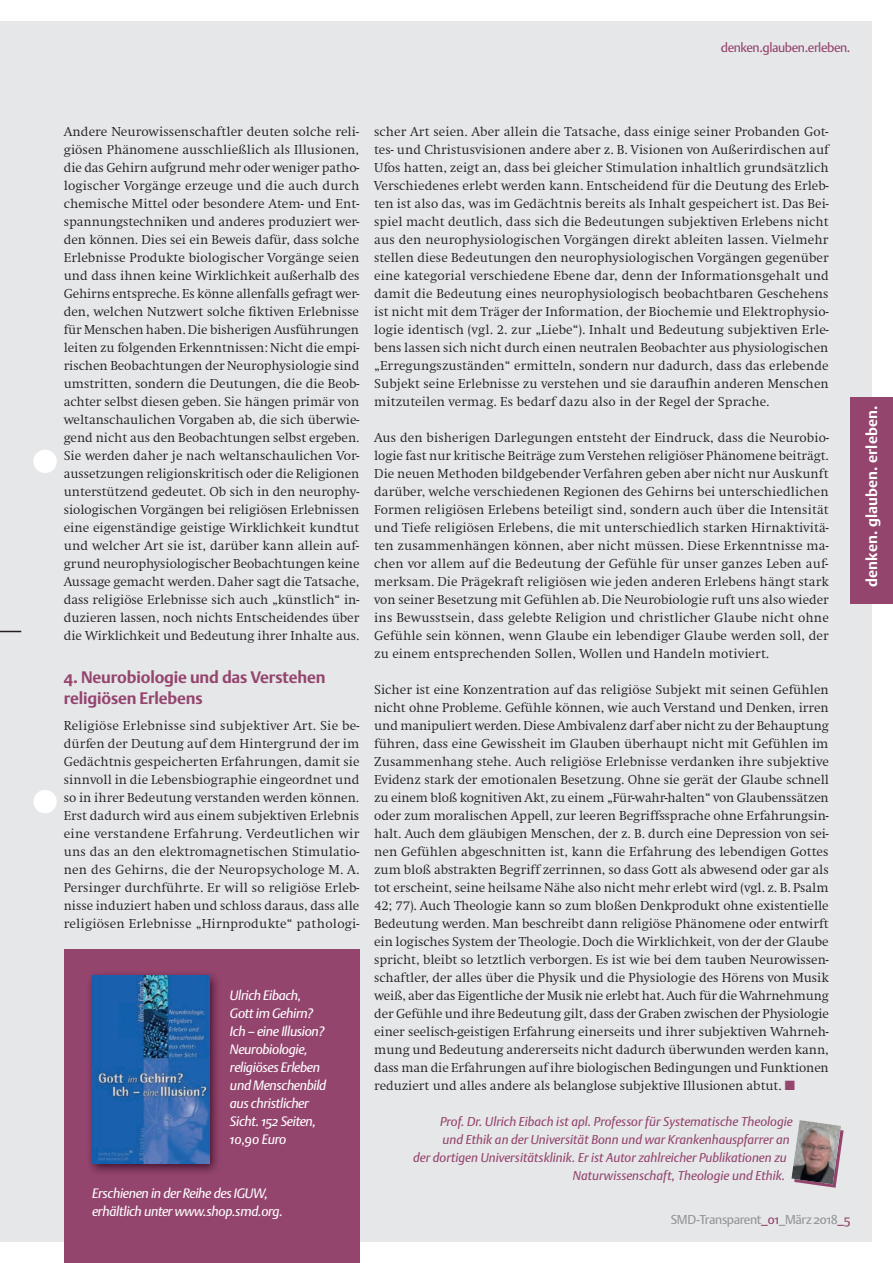
<style>
.page{position:relative;width:893px;height:1263px;background:#fff}
.page>*{position:absolute;margin:0;border:0;box-sizing:border-box;transform-origin:0 0}
.t1{font:700 16.5px/21px "DTL Argo ST";letter-spacing:-.01em;color:#94456e}
.t2{font:700 15px "DTL Argo ST";letter-spacing:.01em;color:#fff}
.t3{font:300 13.5px/18px "Swift EF";letter-spacing:.005em;color:#231f20;text-align:justify}
.t4{font:italic 13.5px/18px "DTL Argo ST";letter-spacing:-.025em;color:#fff}
.t5{font:italic 12.75px "DTL Argo ST";color:#94456e}
.t6{font:12.75px "DTL Argo ST";letter-spacing:-.03em;color:#939598}
.t7{font:12.75px "DTL Argo ST";letter-spacing:-.03em;color:#94456e}
.s1{color:#94456e}
</style>
<div class="page">
<div style="left:0;top:21px;width:872px;height:1221px;background:#e6e7e9"></div>
<div style="left:850px;top:398px;width:43px;height:206px;background:#94456e"></div>
<svg style="left:809px;top:1130px;width:35px;height:58px"></svg>
<img style="left:791px;top:1120px;width:50px;height:64px">
<div style="left:64px;top:949px;width:295px;height:314px;background:#94456e"></div>
<img style="left:90px;top:974px;width:127px;height:199px">
<img style="left:92px;top:976px;width:117px;height:187px">
<svg style="left:0;top:631px;width:21px;height:1px"></svg>
<div style="left:33px;top:450px;width:24px;height:23px;background:#fff;border-radius:50%"></div>
<div style="left:33px;top:790px;width:24px;height:23px;background:#fff;border-radius:50%"></div>
<p class="t7" style="left:721px;top:40px;width:131px">denken.glauben.erleben.</p>
<p class="t3" style="left:64px;top:122px;width:297px">Andere Neurowissenschaftler deuten solche reli&shy;giösen Phänomene ausschließlich als Illusionen, die das Gehirn aufgrund mehr oder weniger patho&shy;logischer Vorgänge erzeuge und die auch durch chemische Mittel oder besondere Atem- und Ent&shy;spannungstechniken und anderes produziert wer&shy;den können. Dies sei ein Beweis dafür, dass solche Erlebnisse Produkte biologischer Vorgänge seien und dass ihnen keine Wirklichkeit außerhalb des Gehirns entspreche. Es könne allenfalls gefragt wer&shy;den, welchen Nutzwert solche fiktiven Erlebnisse für Menschen haben. Die bisherigen Ausführungen leiten zu folgenden Erkenntnissen: Nicht die empi&shy;rischen Beobachtungen der Neurophysiologie sind umstritten, sondern die Deutungen, die die Beob&shy;achter selbst diesen geben. Sie hängen primär von weltanschaulichen Vorgaben ab, die sich überwie&shy;gend nicht aus den Beobachtungen selbst ergeben.<br>Sie werden daher je nach weltanschaulichen Vor&shy;aussetzungen religionskritisch oder die Religionen unterstützend gedeutet. Ob sich in den neurophy&shy;siologischen Vorgängen bei religiösen Erlebnissen eine eigenständige geistige Wirklichkeit kundtut und welcher Art sie ist, darüber kann allein auf&shy;grund neurophysiologischer Beobachtungen keine Aussage gemacht werden. Daher sagt die Tatsache, dass religiöse Erlebnisse sich auch „künstlich“ in&shy;duzieren lassen, noch nichts Entscheidendes über die Wirklichkeit und Bedeutung ihrer Inhalte aus.</p>
<p class="t1" style="left:64px;top:667px;width:263px">4. Neurobiologie und das Verstehen religiösen Erlebens</p>
<p class="t3" style="left:64px;top:716px;width:297px">Religiöse Erlebnisse sind subjektiver Art. Sie be&shy;dürfen der Deutung auf dem Hintergrund der im Gedächtnis gespeicherten Erfahrungen, damit sie sinnvoll in die Lebensbiographie eingeordnet und so in ihrer Bedeutung verstanden werden können.<br>Erst dadurch wird aus einem subjektiven Erlebnis eine verstandene Erfahrung. Verdeutlichen wir uns das an den elektromagnetischen Stimulatio&shy;nen des Gehirns, die der Neuropsychologe M. A.<br>Persinger durchführte. Er will so religiöse Erleb&shy;nisse induziert haben und schloss daraus, dass alle religiösen Erlebnisse „Hirnprodukte“ pathologi-</p>
<p class="t4" style="left:230px;top:986px;width:98px">Ulrich Eibach,<br>Gott im Gehirn?<br>Ich – eine Illusion?<br>Neurobiologie, religiöses Erleben und Menschenbild aus christlicher<br>Sicht. 152 Seiten,<br>10,90 Euro</p>
<p class="t4" style="left:92px;top:1184px;width:192px">Erschienen in der Reihe des IGUW, erhältlich unter www.shop.smd.org.</p>
<p class="t3" style="left:374px;top:122px;width:456px">scher Art seien. Aber allein die Tatsache, dass einige seiner Probanden Got&shy;tes- und Christusvisionen andere aber z. B. Visionen von Außerirdischen auf Ufos hatten, zeigt an, dass bei gleicher Stimulation inhaltlich grundsätzlich Verschiedenes erlebt werden kann. Entscheidend für die Deutung des Erleb&shy;ten ist also das, was im Gedächtnis bereits als Inhalt gespeichert ist. Das Bei&shy;spiel macht deutlich, dass sich die Bedeutungen subjektiven Erlebens nicht aus den neurophysiologischen Vorgängen direkt ableiten lassen. Vielmehr stellen diese Bedeutungen den neurophysiologischen Vorgängen gegenüber eine kategorial verschiedene Ebene dar, denn der Informationsgehalt und damit die Bedeutung eines neurophysiologisch beobachtbaren Geschehens ist nicht mit dem Träger der Information, der Biochemie und Elektrophysio&shy;logie identisch (vgl. 2. zur „Liebe“). Inhalt und Bedeutung subjektiven Erle&shy;bens lassen sich nicht durch einen neutralen Beobachter aus physiologischen „Erregungszuständen“ ermitteln, sondern nur dadurch, dass das erlebende Subjekt seine Erlebnisse zu verstehen und sie daraufhin anderen Menschen mitzuteilen vermag. Es bedarf dazu also in der Regel der Sprache.</p>
<p class="t3" style="left:374px;top:428px;width:456px">Aus den bisherigen Darlegungen entsteht der Eindruck, dass die Neurobio&shy;logie fast nur kritische Beiträge zum Verstehen religiöser Phänomene beiträgt.<br>Die neuen Methoden bildgebender Verfahren geben aber nicht nur Auskunft darüber, welche verschiedenen Regionen des Gehirns bei unterschiedlichen Formen religiösen Erlebens beteiligt sind, sondern auch über die Intensität und Tiefe religiösen Erlebens, die mit unterschiedlich starken Hirnaktivitä&shy;ten zusammenhängen können, aber nicht müssen. Diese Erkenntnisse ma&shy;chen vor allem auf die Bedeutung der Gefühle für unser ganzes Leben auf&shy;merksam. Die Prägekraft religiösen wie jeden anderen Erlebens hängt stark von seiner Besetzung mit Gefühlen ab. Die Neurobiologie ruft uns also wieder ins Bewusstsein, dass gelebte Religion und christlicher Glaube nicht ohne Gefühle sein können, wenn Glaube ein lebendiger Glaube werden soll, der zu einem entsprechenden Sollen, Wollen und Handeln motiviert.</p>
<p class="t3" style="left:374px;top:680px;width:456px">Sicher ist eine Konzentration auf das religiöse Subjekt mit seinen Gefühlen nicht ohne Probleme. Gefühle können, wie auch Verstand und Denken, irren und manipuliert werden. Diese Ambivalenz darf aber nicht zu der Behauptung führen, dass eine Gewissheit im Glauben überhaupt nicht mit Gefühlen im Zusammenhang stehe. Auch religiöse Erlebnisse verdanken ihre subjektive Evidenz stark der emotionalen Besetzung. Ohne sie gerät der Glaube schnell zu einem bloß kognitiven Akt, zu einem „Für-wahr-halten“ von Glaubenssätzen oder zum moralischen Appell, zur leeren Begriffssprache ohne Erfahrungsin&shy;halt. Auch dem gläubigen Menschen, der z. B. durch eine Depression von sei&shy;nen Gefühlen abgeschnitten ist, kann die Erfahrung des lebendigen Gottes zum bloß abstrakten Begriff zerrinnen, so dass Gott als abwesend oder gar als tot erscheint, seine heilsame Nähe also nicht mehr erlebt wird (vgl. z. B. Psalm 42; 77). Auch Theologie kann so zum bloßen Denkprodukt ohne existentielle Bedeutung werden. Man beschreibt dann religiöse Phänomene oder entwirft ein logisches System der Theologie. Doch die Wirklichkeit, von der der Glaube spricht, bleibt so letztlich verborgen. Es ist wie bei dem tauben Neurowissen&shy;schaftler, der alles über die Physik und die Physiologie des Hörens von Musik weiß, aber das Eigentliche der Musik nie erlebt hat. Auch für die Wahrnehmung der Gefühle und ihre Bedeutung gilt, dass der Graben zwischen der Physiologie einer seelisch-geistigen Erfahrung einerseits und ihrer subjektiven Wahrneh&shy;mung und Bedeutung andererseits nicht dadurch überwunden werden kann, dass man die Erfahrungen auf ihre biologischen Bedingungen und Funktionen reduziert und alles andere als belanglose subjektive Illusionen abtut. <span class="s1">■</span></p>
<p class="t5" style="left:440px;top:1113px;width:354px">Prof. Dr. Ulrich Eibach ist apl. Professor für Systematische Theologie</p>
<p class="t5" style="left:443px;top:1131px;width:349px">und Ethik an der Universität Bonn und war Krankenhauspfarrer an</p>
<p class="t5" style="left:413px;top:1149px;width:375px">der dortigen Universitätsklinik. Er ist Autor zahlreicher Publikationen zu</p>
<p class="t5" style="left:573px;top:1167px;width:214px">Naturwissenschaft, Theologie und Ethik.</p>
<p class="t6" style="left:671px;top:1212px;width:181px">SMD-Transparent<span class="s1">_01</span>_März 2018<span class="s1">_5</span></p>
<p class="t2" style="left:863px;top:587px;width:183px;rotate:-90deg">denken. glauben. erleben.</p>
</div>
